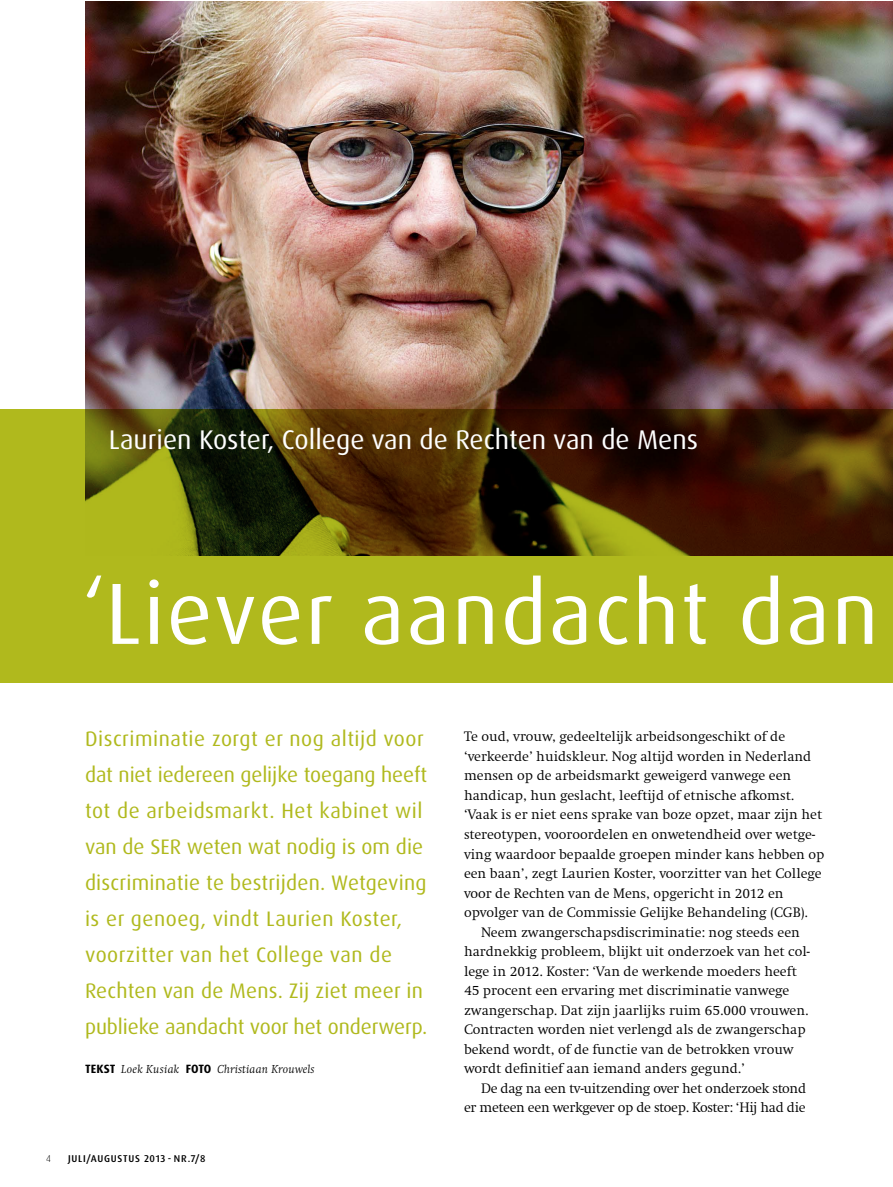
<style>
.page{position:relative;width:893px;height:1187px;background:#fff}
.page>*{position:absolute;margin:0;border:0;box-sizing:border-box;transform-origin:0 0}
.t1{font:87px "Dax OT";letter-spacing:.025em;color:#fff}
.t2{font:27px "Dax OT";color:#fff}
.t3{font:21px/36px "Dax OT";letter-spacing:.01em;color:#b0b91d}
.t4{font:300 14.25px "Swift EF";color:#000}
.t5{font:300 14.25px "Swift EF";letter-spacing:-.02em;color:#000}
.t6{font:italic 300 12px "Swift EF";letter-spacing:.015em;color:#000}
.t7{font:500 9.9px "Dax OT";color:#000}
.t8{font:300 9.9px "Dax OT";color:#000}
.s1{font-family:"Dax OT";font-weight:700;font-style:normal}
</style>
<div class="page">
<img style="left:85px;top:1px;width:807px;height:409px">
<svg style="left:0;top:410px;width:892px;height:273px;background:#7d7912"></svg>
<h2 class="t2" style="left:109px;top:422px;width:591px">Laurien Koster, College van de Rechten van de Mens</h2>
<h1 class="t1" style="left:83px;top:558px;width:797px">‘Liever aandacht dan</h1>
<p class="t3" style="left:85px;top:720px;width:344px">Discriminatie zorgt er nog altijd voor dat niet iedereen gelijke toegang heeft tot de arbeidsmarkt. Het kabinet wil van de SER weten wat nodig is om die discriminatie te bestrijden. Wetgeving is er genoeg, vindt Laurien Koster, voorzitter van het College van de Rechten van de Mens. Zij ziet meer in publieke aandacht voor het onderwerp.</p>
<p class="t6" style="left:85px;top:1062px;width:231px"><span class="s1">TEKST</span> Loek Kusiak <span class="s1">FOTO</span> Christiaan Krouwels</p>
<p class="t8" style="left:46px;top:1151px;width:6px">4</p>
<p class="t7" style="left:68px;top:1151px;width:139px">JULI/AUGUSTUS 2013 - NR.7/8</p>
<p class="t4" style="left:464px;top:729px;width:323px">Te oud, vrouw, gedeeltelijk arbeidsongeschikt of de</p>
<p class="t4" style="left:464px;top:748px;width:349px">‘verkeerde’ huidskleur. Nog altijd worden in Nederland</p>
<p class="t4" style="left:464px;top:768px;width:329px">mensen op de arbeidsmarkt geweigerd vanwege een</p>
<p class="t4" style="left:464px;top:787px;width:332px">handicap, hun geslacht, leeftijd of etnische afkomst.</p>
<p class="t4" style="left:464px;top:807px;width:360px">‘Vaak is er niet eens sprake van boze opzet, maar zijn het</p>
<p class="t4" style="left:464px;top:826px;width:353px">stereotypen, vooroordelen en onwetendheid over wetge-</p>
<p class="t4" style="left:464px;top:846px;width:362px">ving waardoor bepaalde groepen minder kans hebben op</p>
<p class="t4" style="left:464px;top:865px;width:359px">een baan’, zegt Laurien Koster, voorzitter van het College</p>
<p class="t4" style="left:464px;top:885px;width:321px">voor de Rechten van de Mens, opgericht in 2012 en</p>
<p class="t4" style="left:464px;top:904px;width:345px">opvolger van de Commissie Gelijke Behandeling (CGB).</p>
<p class="t4" style="left:481px;top:924px;width:320px">Neem zwangerschapsdiscriminatie: nog steeds een</p>
<p class="t4" style="left:464px;top:943px;width:347px">hardnekkig probleem, blijkt uit onderzoek van het col-</p>
<p class="t4" style="left:464px;top:963px;width:335px">lege in 2012. Koster: ‘Van de werkende moeders heeft</p>
<p class="t4" style="left:464px;top:982px;width:327px">45 procent een ervaring met discriminatie vanwege</p>
<p class="t4" style="left:464px;top:1002px;width:346px">zwangerschap. Dat zijn jaarlijks ruim 65.000 vrouwen.</p>
<p class="t4" style="left:464px;top:1021px;width:343px">Contracten worden niet verlengd als de zwangerschap</p>
<p class="t4" style="left:464px;top:1041px;width:331px">bekend wordt, of de functie van de betrokken vrouw</p>
<p class="t4" style="left:464px;top:1060px;width:282px">wordt definitief aan iemand anders gegund.’</p>
<p class="t5" style="left:481px;top:1080px;width:327px">De dag na een tv-uitzending over het onderzoek stond</p>
<p class="t5" style="left:464px;top:1099px;width:343px">er meteen een werkgever op de stoep. Koster: ‘Hij had die</p>
</div>
